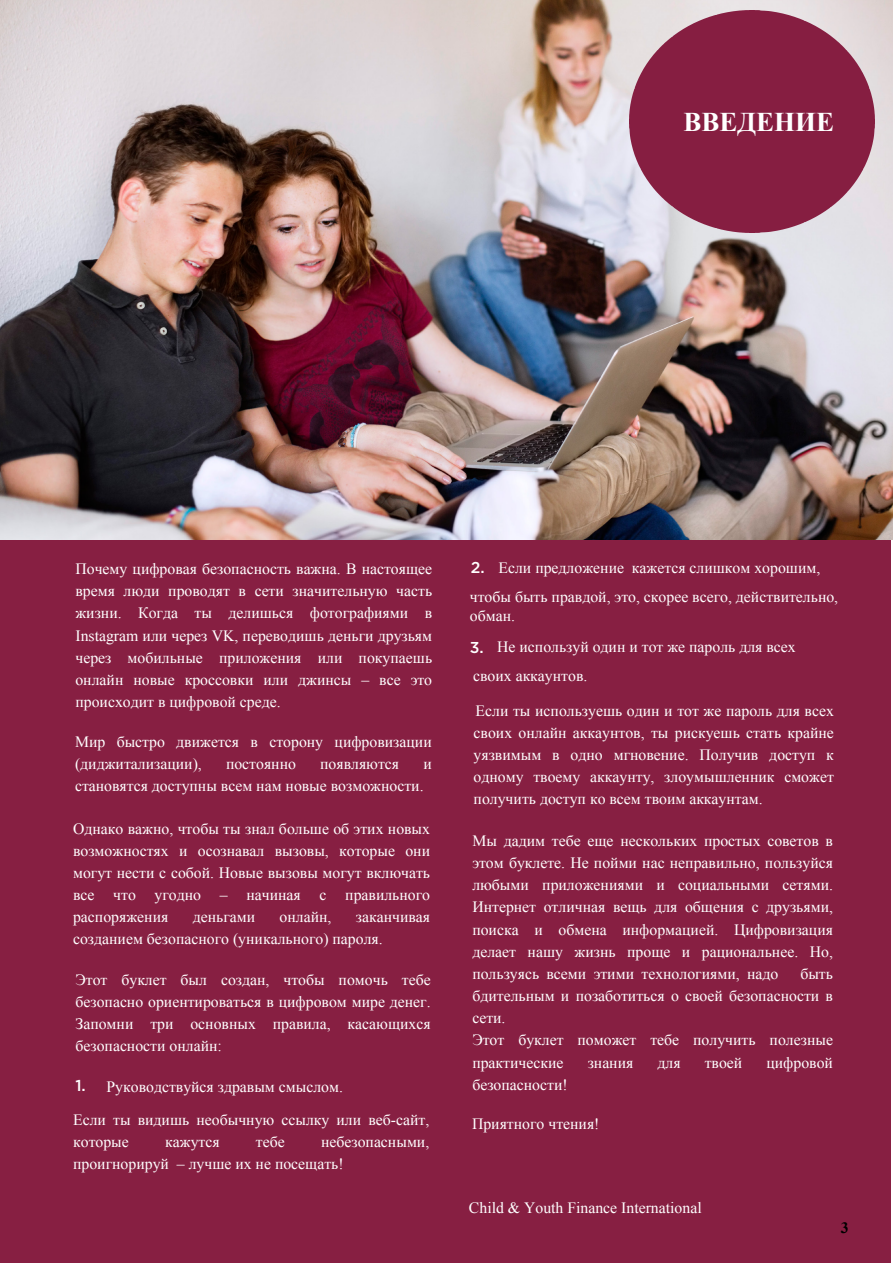
<style>
.page{position:relative;width:893px;height:1263px;background:#fff}
.page>*{position:absolute;margin:0;border:0;box-sizing:border-box;transform-origin:0 0}
.t1{font:700 27px "Times New Roman";color:#fff}
.t2{font:15.75px/22px "Times New Roman";color:#fff}
.t3{font:500 15.75px "Gotham";color:#fff}
.t4{font:700 15.75px "Times New Roman";color:#000}
.s1{font-family:"Gotham";font-weight:500}
</style>
<div class="page">
<div style="left:0;top:539px;width:891px;height:724px;background:#871f42"></div>
<img style="left:0;top:0;width:893px;height:539px">
<img style="left:630px;top:11px;width:244px;height:221px">
<h1 class="t1" style="left:683px;top:102px;width:152px">ВВЕДЕНИЕ</h1>
<p class="t2" style="left:75px;top:558px;width:358px;text-align:justify">Почему цифровая безопасность важна. В настоящее время люди проводят в сети значительную часть жизни. Когда ты делишься фотографиями в Instagram или через VK, переводишь деньги друзьям через мобильные приложения или покупаешь онлайн новые кроссовки или джинсы – все это происходит в цифровой среде.</p>
<p class="t2" style="left:75px;top:730px;width:358px">Мир быстро движется в сторону цифровизации (диджитализации),</p>
<p class="t2" style="left:226px;top:752px;width:72px">постоянно</p>
<p class="t2" style="left:320px;top:752px;width:80px">появляются</p>
<p class="t2" style="left:75px;top:752px;width:358px;text-indent:348px">и становятся доступны всем нам новые возможности.</p>
<p class="t2" style="left:73px;top:817px;width:358px;text-align:justify">Однако важно, чтобы ты знал больше об этих новых возможностях и осознавал вызовы, которые они могут нести с собой. Новые вызовы могут включать все что угодно – начиная с правильного распоряжения</p>
<p class="t2" style="left:193px;top:905px;width:64px">деньгами</p>
<p class="t2" style="left:279px;top:905px;width:53px">онлайн,</p>
<p class="t2" style="left:73px;top:905px;width:358px;text-indent:283px">заканчивая созданием безопасного (уникального) пароля.</p>
<p class="t2" style="left:75px;top:968px;width:357px;text-align:justify">Этот буклет был создан, чтобы помочь тебе безопасно ориентироваться в цифровом мире денег.<br>Запомни три основных правила, касающихся безопасности онлайн:</p>
<p class="t2" style="left:73px;top:1070px;width:358px;line-height:32.5px"><span class="s1">1.</span> Руководствуйся здравым смыслом.<br>Если ты видишь необычную ссылку или веб-сайт,</p>
<p class="t2" style="left:73px;top:1130px;width:57px">которые</p>
<p class="t2" style="left:165px;top:1130px;width:56px">кажутся</p>
<p class="t2" style="left:256px;top:1130px;width:30px">тебе</p>
<p class="t2" style="left:73px;top:1130px;width:358px;text-indent:248px">небезопасными, проигнорируй – лучше их не посещать!</p>
<p class="t2" style="left:470px;top:553px;width:370px;line-height:29.1px"><span class="s1">2.</span> Если предложение кажется слишком хорошим, чтобы быть правдой, это, скорее всего, действительно,</p>
<p class="t2" style="left:470px;top:604px;width:47px">обман.</p>
<p class="t3" style="left:470px;top:637px;width:15px">3.</p>
<p class="t2" style="left:473px;top:631px;width:324px;line-height:29.1px;text-indent:24px">Не используй один и тот же пароль для всех своих аккаунтов.</p>
<p class="t2" style="left:474px;top:699px;width:362px;text-align:justify">Если ты используешь один и тот же пароль для всех своих онлайн аккаунтов, ты рискуешь стать крайне уязвимым в одно мгновение. Получив доступ к одному твоему аккаунту, злоумышленник сможет получить доступ ко всем твоим аккаунтам.</p>
<p class="t2" style="left:472px;top:829px;width:362px;text-align:justify">Мы дадим тебе еще нескольких простых советов в этом буклете. Не пойми нас неправильно, пользуйся любыми приложениями и социальными сетями.<br>Интернет отличная вещь для общения с друзьями, поиска и обмена информацией. Цифровизация делает нашу жизнь проще и рациональнее. Но, пользуясь всеми этими технологиями, надо</p>
<p class="t2" style="left:472px;top:962px;width:362px;text-indent:328px">быть бдительным и позаботиться о своей безопасности в сети.<br>Этот буклет поможет тебе получить полезные практические</p>
<p class="t2" style="left:588px;top:1051px;width:47px">знания</p>
<p class="t2" style="left:657px;top:1051px;width:25px">для</p>
<p class="t2" style="left:705px;top:1051px;width:39px">твоей</p>
<p class="t2" style="left:766px;top:1051px;width:68px">цифровой</p>
<p class="t2" style="left:472px;top:1073px;width:97px">безопасности!</p>
<p class="t2" style="left:472px;top:1112px;width:129px">Приятного чтения!</p>
<p class="t2" style="left:469px;top:1196px;width:234px">Child &amp; Youth Finance International</p>
<p class="t4" style="left:841px;top:1216px;width:9px">3</p>
</div>
